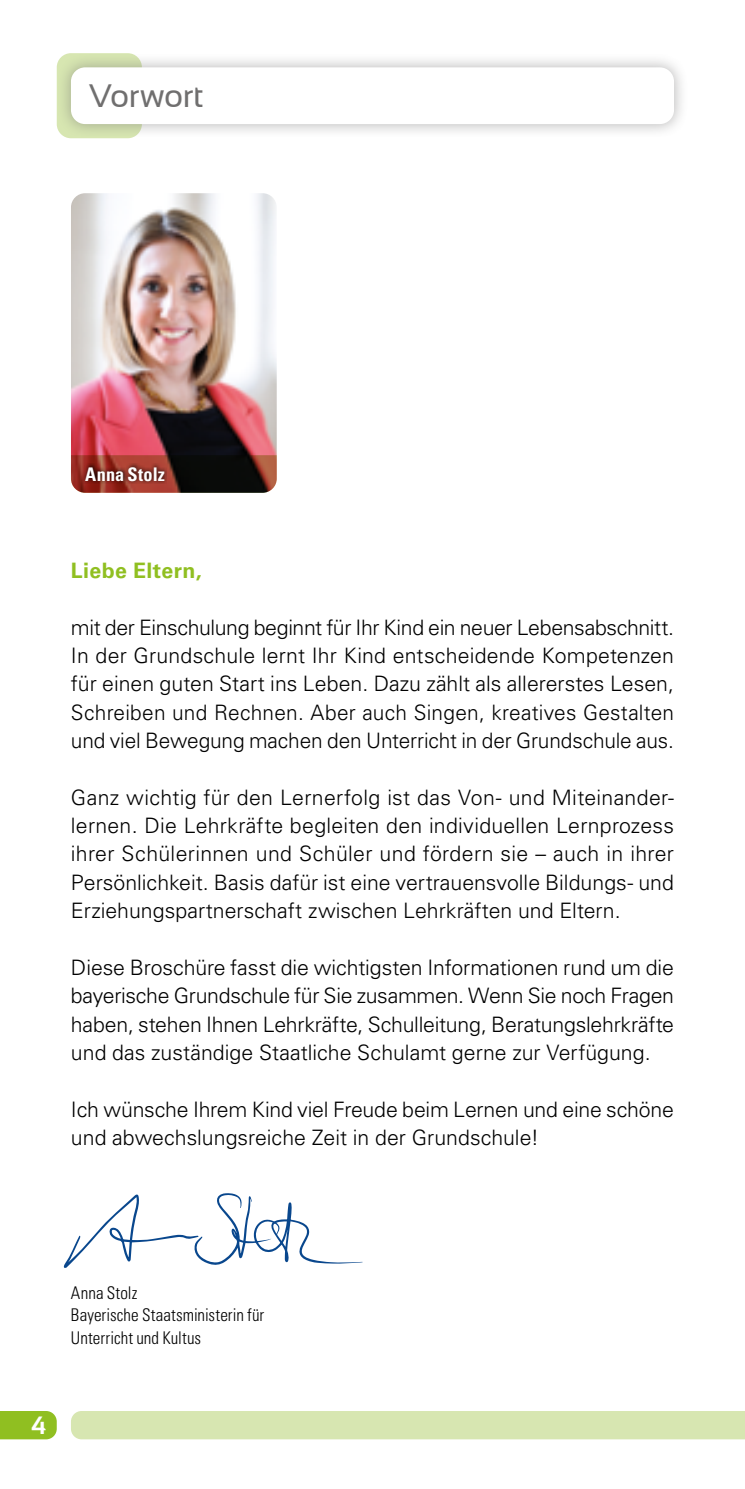
<style>
.page{position:relative;width:745px;height:1489px;background:#fff}
.page>*{position:absolute;margin:0;border:0;box-sizing:border-box;transform-origin:0 0}
.t1{font:32.5px "Sansation";letter-spacing:-.01em;color:#706f6f}
.t2{font:700 25px "Sansation";color:#fff}
.t3{font:300 21.25px/28.2px "Univers LT Pro 45";color:#000;text-align:justify}
.t4{font:700 21.25px "Univers LT Pro 65";letter-spacing:.02em;color:#90bf21}
.t5{font:700 condensed 18.75px "Univers LT Pro";letter-spacing:.01em;color:#fff}
.t6{font:300 condensed 17.5px/22.5px "Univers LT Pro";letter-spacing:.005em;color:#000}
</style>
<div class="page">
<div style="left:0;top:1411px;width:57px;height:28px;background:#90bf21"></div>
<div style="left:71px;top:1411px;width:673px;height:28px;background:#d7e6b1"></div>
<svg style="left:57px;top:53px;width:85px;height:85px"></svg>
<div style="left:58px;top:54px;width:630px;height:83px;background:#706f6f;opacity:.5"></div>
<div style="left:71px;top:67px;width:602px;height:57px;background:#fff;border-radius:14px"></div>
<img style="left:71px;top:193px;width:205px;height:262px">
<svg style="left:71px;top:455px;width:205px;height:38px;background:#52251d"></svg>
<div style="left:81px;top:463px;width:85px;height:20px;background:#000;opacity:.8"></div>
<svg style="left:64px;top:1193px;width:298px;height:74px"></svg>
<h1 class="t1" style="left:89px;top:78px;width:117px">Vorwort</h1>
<p class="t5" style="left:85px;top:462px;width:81px">Anna Stolz</p>
<p class="t4" style="left:71px;top:555px;width:132px">Liebe Eltern,</p>
<p class="t3" style="left:71px;top:612px;width:604px">mit der Einschulung beginnt für Ihr Kind ein neuer Lebensabschnitt.<br>In der Grundschule lernt Ihr Kind entscheidende Kompetenzen für einen guten Start ins Leben. Dazu zählt als allererstes Lesen, Schreiben und Rechnen. Aber auch Singen, kreatives Gestalten und viel Bewegung machen den Unterricht in der Grundschule aus.</p>
<p class="t3" style="left:71px;top:782px;width:604px">Ganz wichtig für den Lernerfolg ist das Von- und Miteinander&shy;lernen. Die Lehrkräfte begleiten den individuellen Lernprozess ihrer Schülerinnen und Schüler und fördern sie – auch in ihrer Persönlichkeit. Basis dafür ist eine vertrauensvolle Bildungs- und Erziehungspartnerschaft zwischen Lehrkräften und Eltern.</p>
<p class="t3" style="left:71px;top:952px;width:604px">Diese Broschüre fasst die wichtigsten Informationen rund um die bayerische Grundschule für Sie zusammen. Wenn Sie noch Fragen haben, stehen Ihnen Lehrkräfte, Schulleitung, Beratungslehrkräfte und das zuständige Staatliche Schulamt gerne zur Verfügung.</p>
<p class="t3" style="left:71px;top:1094px;width:604px">Ich wünsche Ihrem Kind viel Freude beim Lernen und eine schöne und abwechslungsreiche Zeit in der Grundschule!</p>
<p class="t6" style="left:71px;top:1280px;width:195px">Anna Stolz<br>Bayerische Staatsministerin für<br>Unterricht und Kultus</p>
<p class="t2" style="left:31px;top:1411px;width:16px">4</p>
</div>
